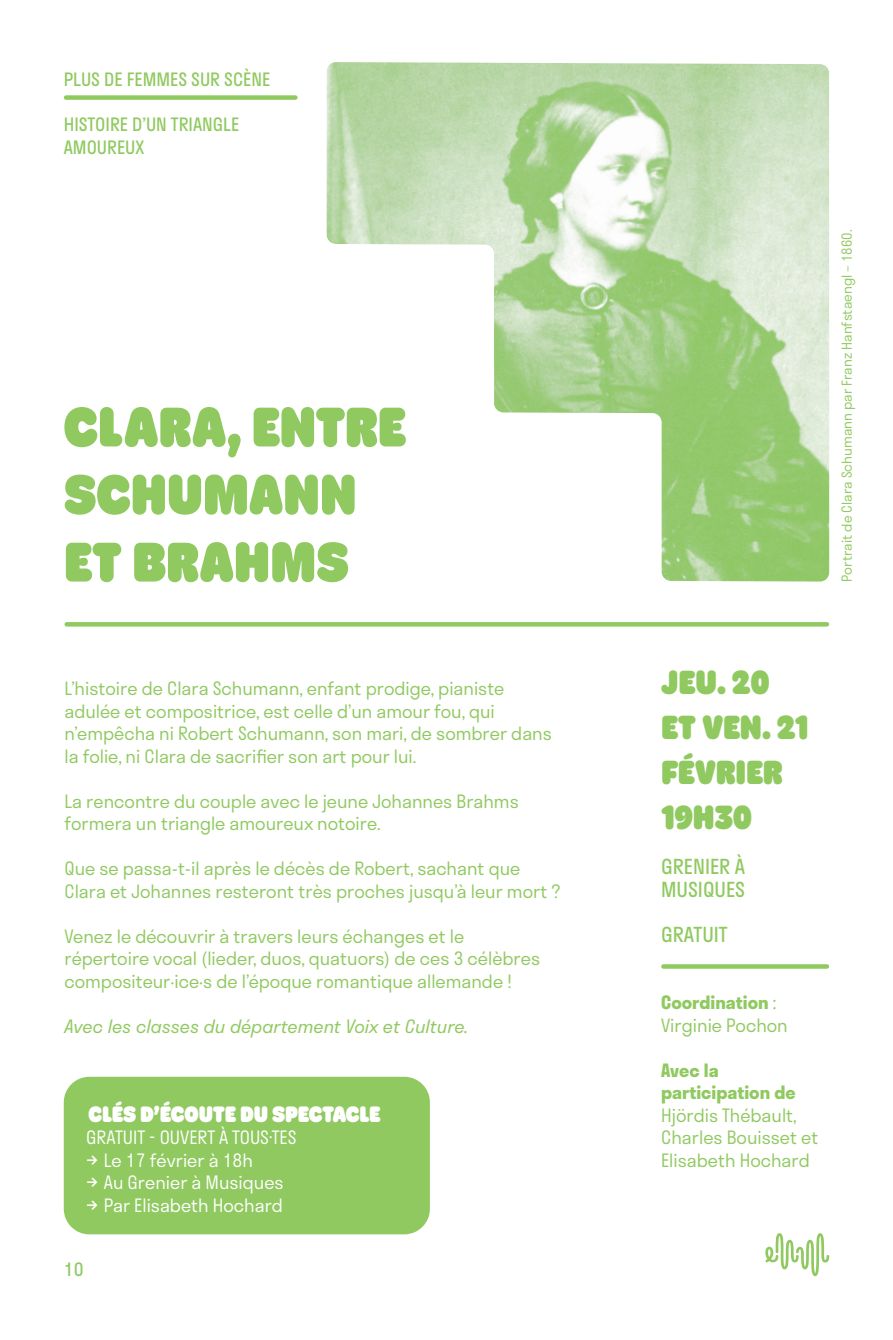
<style>
.page{position:relative;width:893px;height:1340px;background:#fff}
.page>*{position:absolute;margin:0;border:0;box-sizing:border-box;transform-origin:0 0}
.vert-titre_spectacle{font:900 56.25px/67.5px "Hoss Round X Narrow";color:#8fc95f}
.vert-dates{font:900 33.75px/45px "Hoss Round X Narrow";color:#8fc95f}
.rose-labeur{font:900 22.5px "Hoss Round X Narrow";letter-spacing:-.01em;color:#fff}
.vert-lieu{font:20.25px/22.5px "Stratos";color:#8fc95f}
.vert-labeur{font:300 18px/22.5px "Stratos";color:#8fc95f}
.rose-labeur-2{font:300 18px "Stratos";color:#fff}
.vert-catégorie_haut_gauche{font:18px/22.5px "Stratos";color:#8fc95f}
.vert-labeur-2{font:italic 300 18px "Stratos";color:#8fc95f}
.crédits{font:300 13.5px "Stratos";color:#8fc95f}
.s1{font-weight:400;font-size:22.5px}
.s2{font-weight:700}
</style>
<div class="page">
<svg style="left:765px;top:1233px;width:64px;height:43px"></svg>
<div style="left:66px;top:95px;width:229px;height:5px;background:#8fc95f"></div>
<hr style="left:67px;top:622px;width:760px;height:4px;background:#8fc95f">
<img style="left:327px;top:62px;width:502px;height:519px">
<svg style="left:663px;top:964px;width:164px;height:4px"></svg>
<div style="left:64px;top:1076px;width:366px;height:158px;background:#8fc95f;border-radius:26px"></div>
<p class="vert-catégorie_haut_gauche" style="left:64px;top:68px;width:208px">PLUS DE FEMMES SUR SCÈNE</p>
<p class="vert-catégorie_haut_gauche" style="left:64px;top:113px;width:177px">HISTOIRE D’UN TRIANGLE<br>AMOUREUX</p>
<p class="vert-titre_spectacle" style="left:64px;top:395px;width:344px">CLARA, ENTRE<br>SCHUMANN<br>ET BRAHMS</p>
<p class="vert-labeur" style="left:64px;top:676px;width:489px">L’histoire de Clara Schumann, enfant prodige, pianiste adulée et compositrice, est celle d’un amour fou, qui n’empêcha ni Robert Schumann, son mari, de sombrer dans la folie, ni Clara de sacrifier son art pour lui.</p>
<p class="vert-labeur" style="left:64px;top:789px;width:456px">La rencontre du couple avec le jeune Johannes Brahms formera un triangle amoureux notoire.</p>
<p class="vert-labeur" style="left:64px;top:856px;width:498px">Que se passa-t-il après le décès de Robert, sachant que<br>Clara et Johannes resteront très proches jusqu’à leur mort ?</p>
<p class="vert-labeur" style="left:64px;top:924px;width:477px">Venez le découvrir à travers leurs échanges et le répertoire vocal (lieder, duos, quatuors) de ces 3 célèbres compositeur·ice·s de l’époque romantique allemande !</p>
<p class="vert-labeur-2" style="left:64px;top:1011px;width:405px">Avec les classes du département Voix et Culture.</p>
<p class="rose-labeur" style="left:89px;top:1100px;width:294px">CLÉS D’ÉCOUTE DU SPECTACLE</p>
<p class="rose-labeur-2" style="left:86px;top:1123px;width:212px">GRATUIT - OUVERT À TOUS·TES</p>
<p class="rose-labeur-2" style="left:86px;top:1145px;width:168px"><span class="s1">→</span> Le 17 février à 18h</p>
<p class="rose-labeur-2" style="left:86px;top:1168px;width:199px"><span class="s1">→</span> Au Grenier à Musiques</p>
<p class="rose-labeur-2" style="left:86px;top:1190px;width:198px"><span class="s1">→</span> Par Elisabeth Hochard</p>
<p class="vert-catégorie_haut_gauche" style="left:64px;top:1257px;width:21px">10</p>
<p class="crédits" style="left:836px;top:581px;width:353px;rotate:-90deg">Portrait de Clara Schumann par Franz Hanfstaengl – 1860.</p>
<p class="vert-dates" style="left:661px;top:661px;width:149px">JEU. 20<br>ET VEN. 21<br>FÉVRIER<br>19H30</p>
<p class="vert-lieu" style="left:661px;top:854px;width:86px">GRENIER À<br>MUSIQUES</p>
<p class="vert-lieu" style="left:661px;top:922px;width:68px">GRATUIT</p>
<p class="vert-labeur" style="left:661px;top:990px;width:128px"><span class="s2">Coordination</span> :<br>Virginie Pochon</p>
<p class="vert-labeur" style="left:661px;top:1058px;width:159px"><span class="s2">Avec la participation de<br></span>Hjördis Thébault,<br>Charles Bouisset et<br>Elisabeth Hochard</p>
</div>
